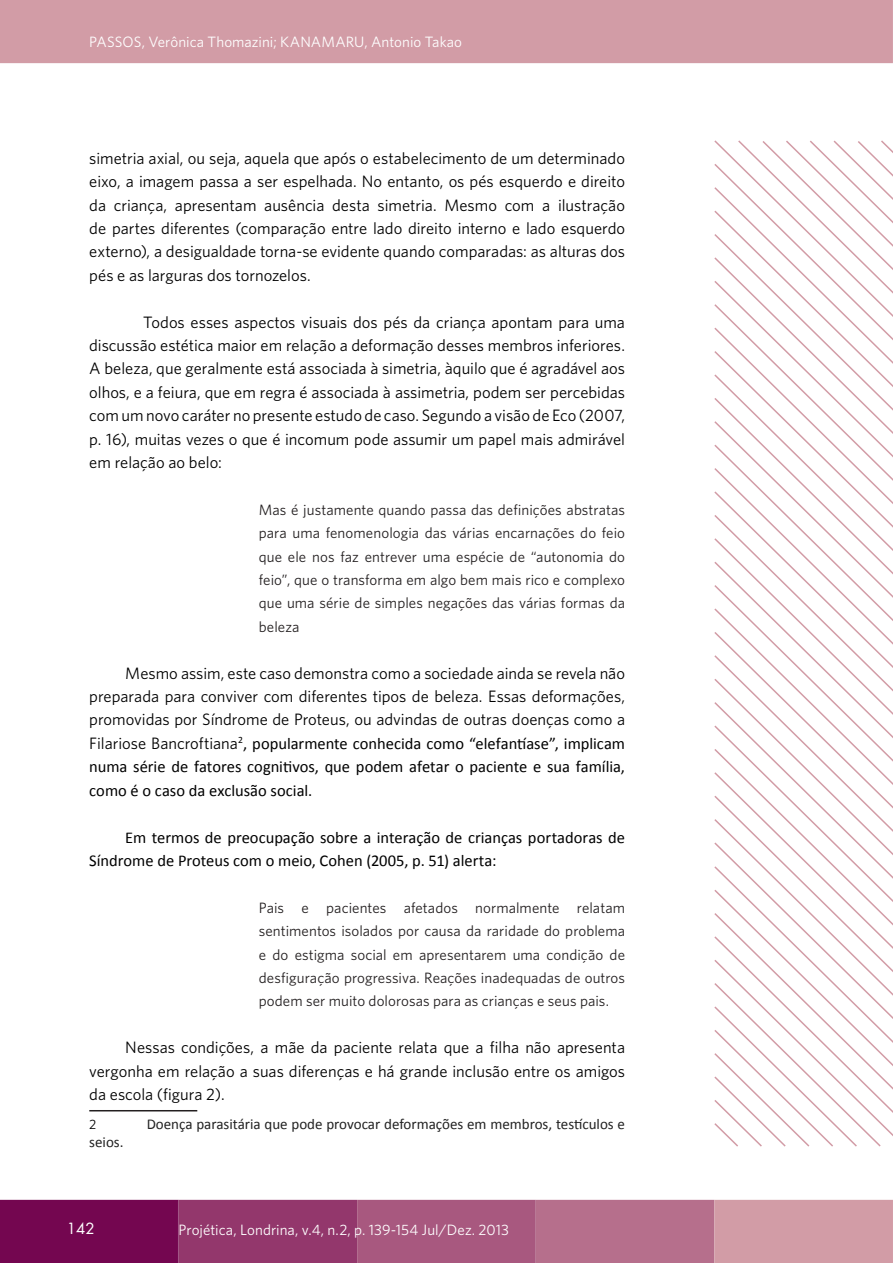
<style>
.page{position:relative;width:893px;height:1263px;background:#fff}
.page>*{position:absolute;margin:0;border:0;box-sizing:border-box;transform-origin:0 0}
.texto{font:16.5px/23.4px "Whitney";color:#000;text-align:justify}
.texto-2{font:16.5px/23.4px "Calibri";color:#000}
.citação{font:15px/23.4px "Whitney";letter-spacing:.005em;color:#231f20;text-align:justify}
.nota_de_rodape{font:15px "Calibri";color:#222}
.cabecalho{font:15px "Whitney";letter-spacing:.005em;color:#fff}
.autores{font:15px "Whitney";letter-spacing:.005em;color:#fff}
.t1{font:15px "Futura Std";color:#fff}
.nota_de_rodape-2{font:13.5px "Whitney";color:#000}
.s1{font-family:"Calibri"}
</style>
<div class="page">
<div style="left:0;top:1200px;width:179px;height:63px;background:#740650"></div>
<div style="left:179px;top:1200px;width:178px;height:63px;background:#93376c"></div>
<div style="left:357px;top:1200px;width:179px;height:63px;background:#a8587f"></div>
<div style="left:536px;top:1200px;width:178px;height:63px;background:#b66f8c"></div>
<div style="left:714px;top:1200px;width:179px;height:63px;background:#d29ca6"></div>
<div style="left:0;top:0;width:893px;height:63px;background:#d29ca6"></div>
<svg style="left:714px;top:466px;width:179px;height:24px"></svg>
<svg style="left:714px;top:490px;width:179px;height:23px"></svg>
<svg style="left:714px;top:513px;width:179px;height:24px"></svg>
<svg style="left:714px;top:537px;width:179px;height:23px"></svg>
<svg style="left:714px;top:560px;width:179px;height:23px"></svg>
<svg style="left:714px;top:583px;width:179px;height:24px"></svg>
<svg style="left:714px;top:607px;width:179px;height:23px"></svg>
<svg style="left:714px;top:630px;width:179px;height:24px"></svg>
<svg style="left:714px;top:654px;width:179px;height:23px"></svg>
<svg style="left:714px;top:677px;width:179px;height:23px"></svg>
<svg style="left:714px;top:700px;width:179px;height:24px"></svg>
<svg style="left:714px;top:724px;width:179px;height:23px"></svg>
<svg style="left:714px;top:747px;width:179px;height:24px"></svg>
<svg style="left:714px;top:771px;width:179px;height:23px"></svg>
<svg style="left:714px;top:794px;width:179px;height:23px"></svg>
<svg style="left:714px;top:817px;width:179px;height:24px"></svg>
<svg style="left:714px;top:841px;width:179px;height:24px"></svg>
<svg style="left:737px;top:140px;width:156px;height:330px"></svg>
<svg style="left:714px;top:865px;width:179px;height:23px"></svg>
<svg style="left:714px;top:888px;width:179px;height:23px"></svg>
<svg style="left:714px;top:911px;width:179px;height:236px"></svg>
<hr style="left:89px;top:1110px;width:108px;height:1px;background:#231f20">
<p class="autores" style="left:89px;top:32px;width:374px">PASSOS, Verônica Thomazini; KANAMARU, Antonio Takao</p>
<p class="texto" style="left:89px;top:146px;width:537px">simetria axial, ou seja, aquela que após o estabelecimento de um determinado eixo, a imagem passa a ser espelhada. No entanto, os pés esquerdo e direito da criança, apresentam ausência desta simetria. Mesmo com a ilustração de partes diferentes (comparação entre lado direito interno e lado esquerdo externo), a desigualdade torna-se evidente quando comparadas: as alturas dos pés e as larguras dos tornozelos.</p>
<p class="texto" style="left:89px;top:310px;width:537px;text-indent:54px">Todos esses aspectos visuais dos pés da criança apontam para uma discussão estética maior em relação a deformação desses membros inferiores.<br>A beleza, que geralmente está associada à simetria, àquilo que é agradável aos olhos, e a feiura, que em regra é associada à assimetria, podem ser percebidas com um novo caráter no presente estudo de caso. Segundo a visão de Eco (2007, p. 16), muitas vezes o que é incomum pode assumir um papel mais admirável em relação ao belo:</p>
<p class="citação" style="left:259px;top:498px;width:368px">Mas é justamente quando passa das definições abstratas para uma fenomenologia das várias encarnações do feio que ele nos faz entrever uma espécie de “autonomia do feio”, que o transforma em algo bem mais rico e complexo que uma série de simples negações das várias formas da beleza</p>
<p class="texto" style="left:89px;top:661px;width:537px;text-indent:36px">Mesmo assim, este caso demonstra como a sociedade ainda se revela não preparada para conviver com diferentes tipos de beleza. Essas deformações, promovidas por Síndrome de Proteus, ou advindas de outras doenças como a Filariose Bancroftiana<sup>2</sup><span class="s1">, popularmente conhecida como “elefantíase”, implicam numa série de fatores cognitivos, que podem afetar o paciente e sua família, como é o caso da exclusão social.</span></p>
<p class="texto-2" style="left:89px;top:825px;width:537px;text-indent:36px">Em termos de preocupação sobre a interação de crianças portadoras de<br>Síndrome de Proteus com o meio, Cohen (2005, p. 51) alerta:</p>
<p class="citação" style="left:259px;top:895px;width:368px">Pais e pacientes afetados normalmente relatam sentimentos isolados por causa da raridade do problema e do estigma social em apresentarem uma condição de desfiguração progressiva. Reações inadequadas de outros podem ser muito dolorosas para as crianças e seus pais.</p>
<p class="texto" style="left:89px;top:1035px;width:537px;text-indent:36px">Nessas condições, a mãe da paciente relata que a filha não apresenta vergonha em relação a suas diferenças e há grande inclusão entre os amigos da escola (figura 2).</p>
<p class="nota_de_rodape-2" style="left:89px;top:1115px;width:9px">2</p>
<p class="nota_de_rodape" style="left:147px;top:1114px;width:480px">Doença parasitária que pode provocar deformações em membros, testículos e</p>
<p class="nota_de_rodape" style="left:89px;top:1132px;width:36px">seios.</p>
<p class="t1" style="left:67px;top:1219px;width:29px">142</p>
<p class="cabecalho" style="left:179px;top:1219px;width:332px">Projética, Londrina, v.4, n.2, p. 139-154 Jul/Dez. 2013</p>
</div>
